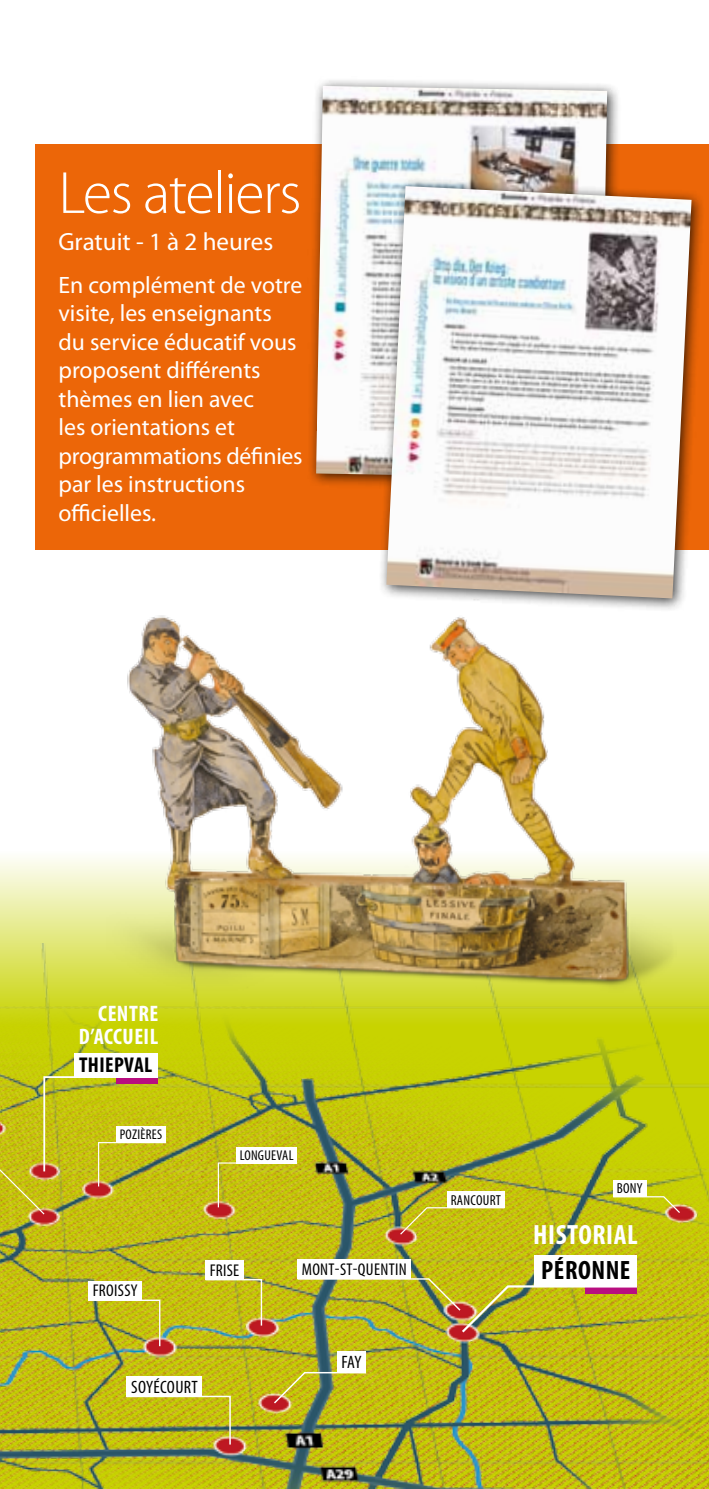
<style>
.page{position:relative;width:709px;height:1489px;background:#fff}
.page>*{position:absolute;margin:0;border:0;box-sizing:border-box;transform-origin:0 0}
.t1{font:300 60px "Myriad Pro";letter-spacing:-.025em;color:#fff}
.t2{font:700 condensed 28px "Myriad Pro";letter-spacing:.02em;color:#fff}
.t3{font:700 condensed 26.75px "Myriad Pro";letter-spacing:.02em;color:#000}
.t4{font:25px "Myriad Pro";color:#fff}
.t5{font:23.75px/28.5px "Myriad Pro";color:#fff}
.t6{font:700 condensed 22.5px/22.5px "Myriad Pro";letter-spacing:.02em;color:#fff;text-align:right}
.t7{font:700 condensed 21.5px "Myriad Pro";letter-spacing:.02em;color:#000}
.t8{font:condensed 18px "Myriad Pro";letter-spacing:.02em;color:#000}
.t9{font:condensed 17px "Myriad Pro";letter-spacing:.02em;color:#000}
.t10{font:condensed 14.5px "Myriad Pro";letter-spacing:.02em;color:#000}
.t11{font:condensed 14.25px "Myriad Pro";letter-spacing:.02em;color:#000}
.t12{font:condensed 14px "Myriad Pro";letter-spacing:.02em;color:#000}
</style>
<div class="page">
<svg style="left:0;top:858px;width:709px;height:85px;background:#eef1b5"></svg>
<div style="left:35px;top:144px;width:674px;height:405px;background:#ec6608"></div>
<div style="left:307px;top:76px;width:314px;height:416px;background:#000;opacity:.75"></div>
<img style="left:316px;top:86px;width:291px;height:392px">
<div style="left:377px;top:177px;width:328px;height:435px;background:#000;opacity:.75"></div>
<img style="left:386px;top:186px;width:305px;height:412px">
<img style="left:0;top:943px;width:709px;height:545px">
<div style="left:613px;top:1179px;width:33px;height:17px;background:#fff"></div>
<div style="left:337px;top:1351px;width:29px;height:20px;background:#fff"></div>
<div style="left:127px;top:1375px;width:75px;height:21px;background:#fff"></div>
<div style="left:88px;top:1280px;width:54px;height:20px;background:#fff"></div>
<div style="left:534px;top:1255px;width:103px;height:30px;background:#fff"></div>
<div style="left:205px;top:1260px;width:38px;height:19px;background:#fff"></div>
<div style="left:297px;top:1259px;width:114px;height:19px;background:#fff"></div>
<div style="left:236px;top:1146px;width:61px;height:17px;background:#fff"></div>
<div style="left:447px;top:1191px;width:57px;height:16px;background:#fff"></div>
<div style="left:74px;top:1052px;width:84px;height:25px;background:#fff"></div>
<svg style="left:612px;top:1195px;width:69px;height:19px"></svg>
<svg style="left:272px;top:1370px;width:95px;height:34px;background:#b5af2e"></svg>
<img style="left:125px;top:1394px;width:106px;height:51px">
<svg style="left:87px;top:1298px;width:74px;height:49px;background:#bdb62a"></svg>
<svg style="left:204px;top:1278px;width:59px;height:48px;background:#c6bd23"></svg>
<img style="left:296px;top:1277px;width:343px;height:57px">
<svg style="left:217px;top:1161px;width:81px;height:47px;background:#c7bf22"></svg>
<svg style="left:399px;top:1206px;width:106px;height:29px;background:#c5bc23"></svg>
<img style="left:0;top:1075px;width:167px;height:140px">
<img style="left:106px;top:598px;width:570px;height:418px">
<h1 class="t1" style="left:58px;top:160px;width:244px">Les ateliers</h1>
<p class="t4" style="left:58px;top:228px;width:216px">Gratuit - 1 à 2 heures</p>
<p class="t5" style="left:58px;top:271px;width:246px">En complément de votre visite, les enseignants du service éducatif vous proposent différents thèmes en lien avec<br>les orientations et programmations définies par les instructions officielles.</p>
<p class="t6" style="left:79px;top:1002px;width:81px">CENTRE<br>D’ACCUEIL</p>
<p class="t7" style="left:79px;top:1053px;width:75px">THIEPVAL</p>
<p class="t12" style="left:120px;top:1127px;width:44px">POZIÈRES</p>
<p class="t11" style="left:240px;top:1147px;width:55px">LONGUEVAL</p>
<p class="t9" style="left:93px;top:1281px;width:46px">FROISSY</p>
<p class="t9" style="left:210px;top:1260px;width:31px">FRISE</p>
<p class="t9" style="left:302px;top:1260px;width:106px">MONT-ST-QUENTIN</p>
<p class="t8" style="left:131px;top:1376px;width:68px">SOYÉCOURT</p>
<p class="t8" style="left:341px;top:1351px;width:21px">FAY</p>
<p class="t10" style="left:450px;top:1191px;width:52px">RANCOURT</p>
<p class="t10" style="left:617px;top:1180px;width:27px">BONY</p>
<p class="t2" style="left:533px;top:1219px;width:106px">HISTORIAL</p>
<p class="t3" style="left:541px;top:1255px;width:91px">PÉRONNE</p>
</div>
